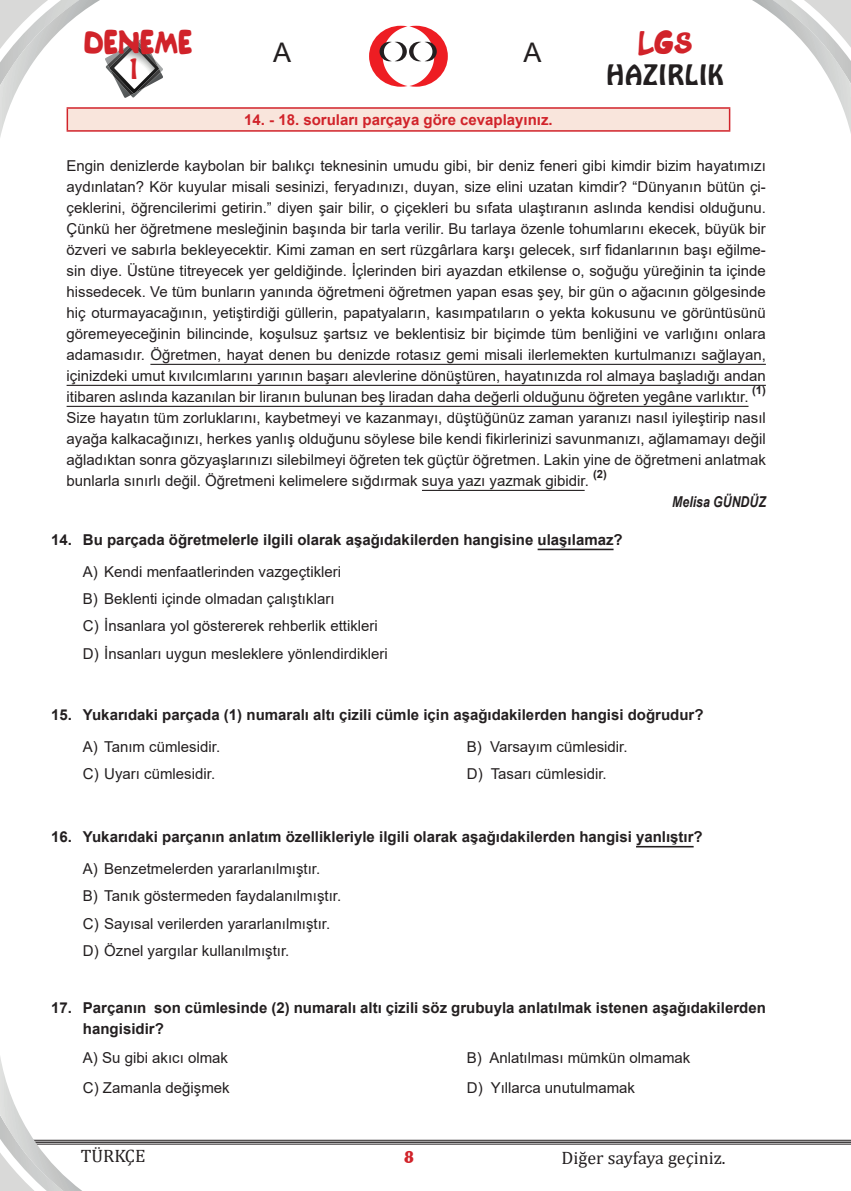
<style>
.page{position:relative;width:851px;height:1191px;background:#fff}
.page>*{position:absolute;margin:0;border:0;box-sizing:border-box;transform-origin:0 0}
.t1{font:27px "BIP";color:#d1232a}
.t2{font:27px "Hobo BT";color:#231f20}
.t3{font:27px "Arial";color:#231f20}
.t4{font:27px "Hobo BT";color:#d1232a}
.t5{font:18px "Cambria Math";color:#231f20}
.t6{font:700 18px "Exotic 350 BT";color:#d1232a}
.Soru_No_Regular{font:15px/21px "Arial";color:#231f20;text-align:justify}
.alt_alta{font:15px "Arial";color:#231f20}
.t7{font:700 15px/21px "Arial";color:#231f20}
.Dortlu_yan_yana{font:15px "Arial";color:#231f20}
.Soru_Regular{font:700 15px "Arial";color:#d1232a}
.Soru_No_Regular-2{font:italic 700 15px "Arial Narrow";color:#231f20}
.Soru_No_Regular-3{font:700 11.25px "Arial";color:#231f20}
</style>
<div class="page">
<hr style="left:21px;top:1140px;width:829px;height:1px;background:#231f20">
<hr style="left:21px;top:1141px;width:829px;height:1px;background:#231f20">
<hr style="left:21px;top:1143px;width:829px;height:1px;background:#231f20">
<svg style="left:752px;top:0;width:98px;height:129px"></svg>
<svg style="left:0;top:1057px;width:87px;height:134px"></svg>
<svg style="left:369px;top:26px;width:79px;height:61px"></svg>
<hr style="left:150px;top:364px;width:615px;height:1px;background:#231f20">
<hr style="left:67px;top:385px;width:698px;height:1px;background:#231f20">
<hr style="left:67px;top:406px;width:681px;height:1px;background:#231f20">
<hr style="left:422px;top:490px;width:162px;height:1px;background:#231f20">
<hr style="left:537px;top:548px;width:76px;height:2px;background:#231f20">
<hr style="left:636px;top:846px;width:57px;height:1px;background:#231f20">
<div style="left:67px;top:108px;width:662px;height:23px;background:#f9e5dc"></div>
<hr style="left:67px;top:107px;width:663px;height:2px;background:#d1232a">
<svg style="left:0;top:0;width:163px;height:137px"></svg>
<hr style="left:728px;top:109px;width:2px;height:21px;background:#d1232a">
<hr style="left:67px;top:130px;width:663px;height:2px;background:#d1232a">
<p class="t1" style="left:84px;top:22px;width:110px">DENEME</p>
<p class="t4" style="left:127px;top:52px;width:16px">1</p>
<h1 class="t3" style="left:273px;top:34px;width:20px">A</h1>
<h1 class="t3" style="left:523px;top:34px;width:20px">A</h1>
<p class="t1" style="left:637px;top:22px;width:56px">LGS</p>
<p class="t2" style="left:605px;top:58px;width:119px">HAZIRLIK</p>
<p class="Soru_Regular" style="left:244px;top:109px;width:310px">14. - 18. soruları parçaya göre cevaplayınız.</p>
<p class="Soru_No_Regular" style="left:67px;top:155px;width:700px">Engin denizlerde kaybolan bir balıkçı teknesinin umudu gibi, bir deniz feneri gibi kimdir bizim hayatımızı aydınlatan? Kör kuyular misali sesinizi, feryadınızı, duyan, size elini uzatan kimdir? “Dünyanın bütün çi&shy;çeklerini, öğrencilerimi getirin.” diyen şair bilir, o çiçekleri bu sıfata ulaştıranın aslında kendisi olduğunu.<br>Çünkü her öğretmene mesleğinin başında bir tarla verilir. Bu tarlaya özenle tohumlarını ekecek, büyük bir özveri ve sabırla bekleyecektir. Kimi zaman en sert rüzgârlara karşı gelecek, sırf fidanlarının başı eğilme&shy;sin diye. Üstüne titreyecek yer geldiğinde. İçlerinden biri ayazdan etkilense o, soğuğu yüreğinin ta içinde hissedecek. Ve tüm bunların yanında öğretmeni öğretmen yapan esas şey, bir gün o ağacının gölgesinde hiç oturmayacağının, yetiştirdiği güllerin, papatyaların, kasımpatıların o yekta kokusunu ve görüntüsünü göremeyeceğinin bilincinde, koşulsuz şartsız ve beklentisiz bir biçimde tüm benliğini ve varlığını onlara adamasıdır. Öğretmen, hayat denen bu denizde rotasız gemi misali ilerlemekten kurtulmanızı sağlayan, içinizdeki umut kıvılcımlarını yarının başarı alevlerine dönüştüren, hayatınızda rol almaya başladığı andan itibaren aslında kazanılan bir liranın bulunan beş liradan daha değerli olduğunu öğreten yegâne varlıktır.</p>
<p class="Soru_No_Regular-3" style="left:752px;top:382px;width:15px">(1)</p>
<p class="Soru_No_Regular" style="left:67px;top:407px;width:700px">Size hayatın tüm zorluklarını, kaybetmeyi ve kazanmayı, düştüğünüz zaman yaranızı nasıl iyileştirip nasıl ayağa kalkacağınızı, herkes yanlış olduğunu söylese bile kendi fikirlerinizi savunmanızı, ağlamamayı değil ağladıktan sonra gözyaşlarınızı silebilmeyi öğreten tek güçtür öğretmen. Lakin yine de öğretmeni anlatmak bunlarla sınırlı değil. Öğretmeni kelimelere sığdırmak suya yazı yazmak gibidir.</p>
<p class="Soru_No_Regular-3" style="left:593px;top:466px;width:15px">(2)</p>
<p class="t7" style="left:51px;top:529px;width:573px">14. Bu parçada öğretmelerle ilgili olarak aşağıdakilerden hangisine ulaşılamaz?</p>
<p class="alt_alta" style="left:83px;top:561px;width:260px">A) Kendi menfaatlerinden vazgeçtikleri</p>
<p class="alt_alta" style="left:83px;top:588px;width:253px">B) Beklenti içinde olmadan çalıştıkları</p>
<p class="alt_alta" style="left:83px;top:616px;width:296px">C) İnsanlara yol göstererek rehberlik ettikleri</p>
<p class="alt_alta" style="left:83px;top:643px;width:306px">D) İnsanları uygun mesleklere yönlendirdikleri</p>
<p class="Soru_No_Regular-2" style="left:672px;top:490px;width:95px">Melisa GÜNDÜZ</p>
<p class="t7" style="left:51px;top:704px;width:654px">15. Yukarıdaki parçada (1) numaralı altı çizili cümle için aşağıdakilerden hangisi doğrudur?</p>
<p class="alt_alta" style="left:83px;top:736px;width:139px">A) Tanım cümlesidir.</p>
<p class="alt_alta" style="left:467px;top:736px;width:162px">B) Varsayım cümlesidir.</p>
<p class="alt_alta" style="left:83px;top:763px;width:134px">C) Uyarı cümlesidir.</p>
<p class="alt_alta" style="left:467px;top:763px;width:141px">D) Tasarı cümlesidir.</p>
<p class="t7" style="left:51px;top:826px;width:653px">16. Yukarıdaki parçanın anlatım özellikleriyle ilgili olarak aşağıdakilerden hangisi yanlıştır?</p>
<p class="alt_alta" style="left:83px;top:858px;width:239px">A) Benzetmelerden yararlanılmıştır.</p>
<p class="alt_alta" style="left:83px;top:885px;width:260px">B) Tanık göstermeden faydalanılmıştır.</p>
<p class="alt_alta" style="left:83px;top:913px;width:249px">C) Sayısal verilerden yararlanılmıştır.</p>
<p class="alt_alta" style="left:83px;top:940px;width:208px">D) Öznel yargılar kullanılmıştır.</p>
<p class="t7" style="left:83px;top:997px;width:684px;text-indent:-32px">17. Parçanın son cümlesinde (2) numaralı altı çizili söz grubuyla anlatılmak istenen aşağıdakilerden hangisidir?</p>
<p class="Dortlu_yan_yana" style="left:83px;top:1047px;width:147px">A) Su gibi akıcı olmak</p>
<p class="Dortlu_yan_yana" style="left:467px;top:1047px;width:225px">B) Anlatılması mümkün olmamak</p>
<p class="Dortlu_yan_yana" style="left:83px;top:1077px;width:148px">C) Zamanla değişmek</p>
<p class="Dortlu_yan_yana" style="left:467px;top:1077px;width:170px">D) Yıllarca unutulmamak</p>
<p class="t5" style="left:81px;top:1145px;width:66px">TÜRKÇE</p>
<p class="t6" style="left:403px;top:1145px;width:13px">8</p>
<p class="t5" style="left:561px;top:1147px;width:165px">Diğer sayfaya geçiniz.</p>
</div>
